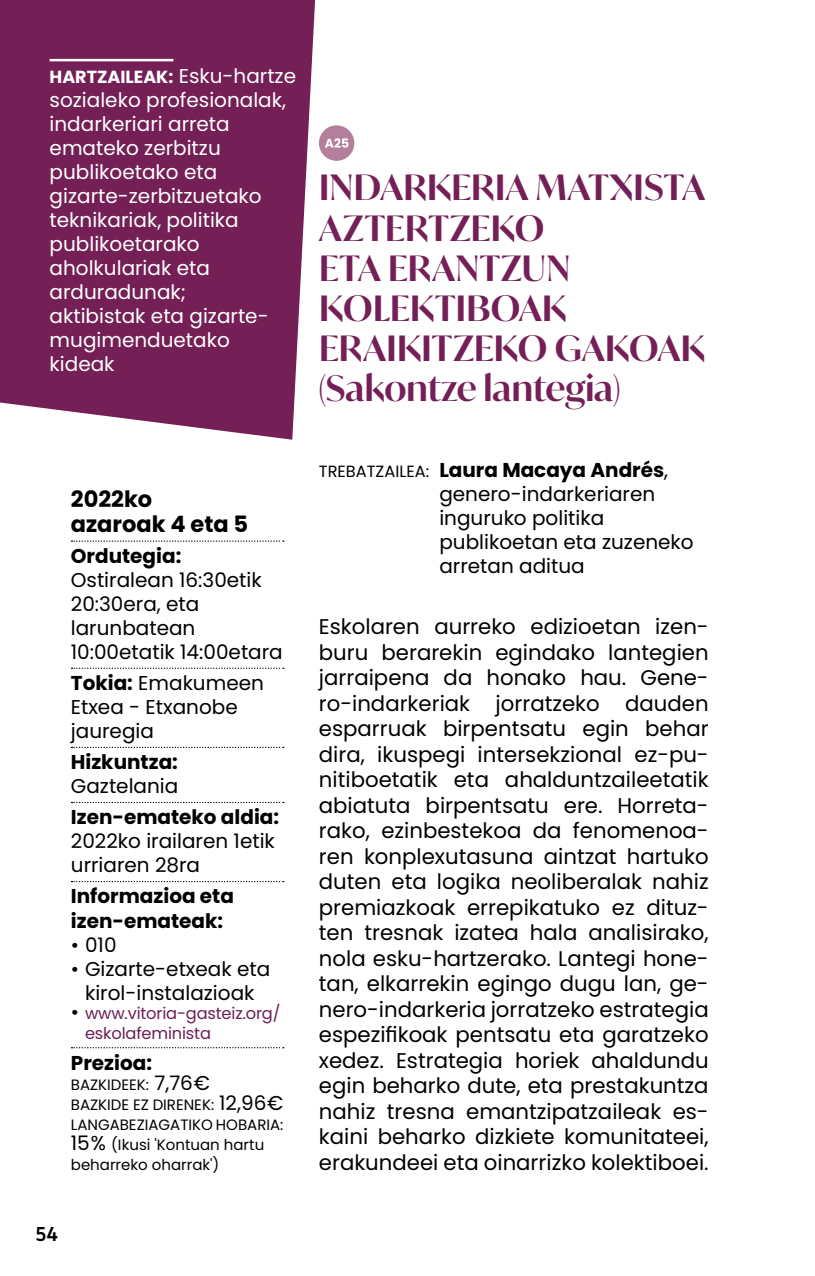
<style>
.page{position:relative;width:815px;height:1276px;background:#fff}
.page>*{position:absolute;margin:0;border:0;box-sizing:border-box;transform-origin:0 0}
.TITULAR-TALLERES{font:600 35px/40px "Ivy Mode";letter-spacing:.005em;color:#742056}
.FECHA{font:700 22.5px/25px "Poppins";color:#000}
.CUERPO-TEXTO-JUSTIFI{font:21.25px/25.5px "Poppins";color:#000;text-align:justify}
.DIRIGIDO_A{font:20px/24px "Poppins";color:#fff}
.DATOS{font:20px/24px "Poppins";color:#000}
.TABLA-CARGO{font:20px/24px "Poppins";color:#000}
.DATOS-2{font:700 20px/24px "Poppins";color:#000}
.t1{font:500 20px "Noway";color:#000}
.DIRIGIDO_A-2{font:700 17.5px "Poppins";color:#fff}
.t2{font:16.25px/19.5px "Poppins";letter-spacing:-.01em;color:#6b2054}
.TABLA-PONENTE{font:16.25px "Poppins";color:#000}
.DATOS-PRECIOS{font:15px/20px "Poppins";color:#000}
.s1{font-weight:400;font-size:20px}
.s2{font-weight:700}
.s3{font-weight:400}
.s4{font-size:20px;color:#000}
.s5{font-size:20px}
</style>
<div class="page">
<svg style="left:0;top:0;width:315px;height:440px;background:#7e3162"></svg>
<hr style="left:50px;top:59px;width:123px;height:2px;background:#fff">
<div style="left:319px;top:125px;width:35px;height:36px;background:#b47e9d;border-radius:50%"></div>
<svg style="left:325px;top:138px;width:23px;height:10px"></svg>
<svg style="left:71px;top:540px;width:213px;height:2px"></svg>
<svg style="left:71px;top:667px;width:213px;height:2px"></svg>
<svg style="left:71px;top:747px;width:213px;height:1px"></svg>
<svg style="left:71px;top:802px;width:213px;height:1px"></svg>
<svg style="left:71px;top:881px;width:213px;height:1px"></svg>
<svg style="left:71px;top:1047px;width:213px;height:1px"></svg>
<p class="DIRIGIDO_A-2" style="left:50px;top:66px;width:248px">HARTZAILEAK: <span class="s1">Esku-hartze</span></p>
<p class="DIRIGIDO_A" style="left:50px;top:88px;width:238px">sozialeko profesionalak, indarkeriari arreta emateko zerbitzu publikoetako eta gizarte-zerbitzuetako teknikariak, politika publikoetarako aholkulariak eta arduradunak; aktibistak eta gizarte&shy;mugimenduetako kideak</p>
<p class="FECHA" style="left:71px;top:487px;width:179px">2022ko azaroak 4 eta 5</p>
<p class="DATOS" style="left:71px;top:544px;width:213px"><span class="s2">Ordutegia:<br></span>Ostiralean 16:30etik<br>20:30era, eta larunbatean<br>10:00etatik 14:00etara</p>
<p class="DATOS" style="left:71px;top:671px;width:195px"><span class="s2">Tokia:</span> Emakumeen<br>Etxea - Etxanobe jauregia</p>
<p class="DATOS-2" style="left:71px;top:750px;width:109px">Hizkuntza:<br><span class="s3">Gaztelania</span></p>
<p class="DATOS" style="left:71px;top:805px;width:210px"><span class="s2">Izen-emateko aldia:<br></span>2022ko irailaren 1etik urriaren 28ra</p>
<p class="DATOS-2" style="left:71px;top:884px;width:165px">Informazioa eta izen-emateak:</p>
<p class="TABLA-CARGO" style="left:71px;top:932px;width:47px">• 010</p>
<p class="TABLA-CARGO" style="left:71px;top:956px;width:201px;text-align:center">• Gizarte-etxeak eta kirol-instalazioak</p>
<p class="t2" style="left:85px;top:1003px;width:197px;text-indent:-14px"><span class="s4">•</span> www.vitoria-gasteiz.org/ eskolafeminista</p>
<p class="DATOS-2" style="left:71px;top:1050px;width:83px">Prezioa:</p>
<p class="DATOS-PRECIOS" style="left:71px;top:1074px;width:141px">BAZKIDEEK: <span class="s5">7,76€</span></p>
<p class="DATOS-PRECIOS" style="left:71px;top:1094px;width:214px">BAZKIDE EZ DIRENEK: <span class="s5">12,96€</span></p>
<p class="DATOS-PRECIOS" style="left:71px;top:1114px;width:214px">LANGABEZIAGATIKO HOBARIA:<br><span class="s5">15%</span> (Ikusi 'Kontuan hartu beharreko oharrak')</p>
<p class="t1" style="left:35px;top:1219px;width:24px">54</p>
<p class="TITULAR-TALLERES" style="left:319px;top:167px;width:387px">INDARKERIA MATXISTA<br>AZTERTZEKO<br>ETA ERANTZUN<br>KOLEKTIBOAK<br>ERAIKITZEKO GAKOAK (Sakontze lantegia)</p>
<p class="TABLA-PONENTE" style="left:319px;top:462px;width:112px">TREBATZAILEA:</p>
<p class="TABLA-CARGO" style="left:439px;top:458px;width:256px"><span class="s2">Laura Macaya Andrés</span>, genero-indarkeriaren inguruko politika publikoetan eta zuzeneko</p>
<p class="TABLA-CARGO" style="left:439px;top:554px;width:147px">arretan aditua</p>
<p class="CUERPO-TEXTO-JUSTIFI" style="left:319px;top:614px;width:391px">Eskolaren aurreko edizioetan izen&shy;buru berarekin egindako lantegien jarraipena da honako hau. Gene&shy;ro-indarkeriak jorratzeko dauden esparruak birpentsatu egin behar dira, ikuspegi intersekzional ez-pu&shy;nitiboetatik eta ahalduntzaileetatik abiatuta birpentsatu ere. Horreta&shy;rako, ezinbestekoa da fenomenoa&shy;ren konplexutasuna aintzat hartuko duten eta logika neoliberalak nahiz premiazkoak errepikatuko ez dituz&shy;ten tresnak izatea hala analisirako, nola esku-hartzerako. Lantegi hone&shy;tan, elkarrekin egingo dugu lan, ge&shy;nero-indarkeria jorratzeko estrategia espezifikoak pentsatu eta garatzeko xedez. Estrategia horiek ahaldundu egin beharko dute, eta prestakuntza nahiz tresna emantzipatzaileak es&shy;kaini beharko dizkiete komunitateei, erakundeei eta oinarrizko kolektiboei.</p>
</div>
